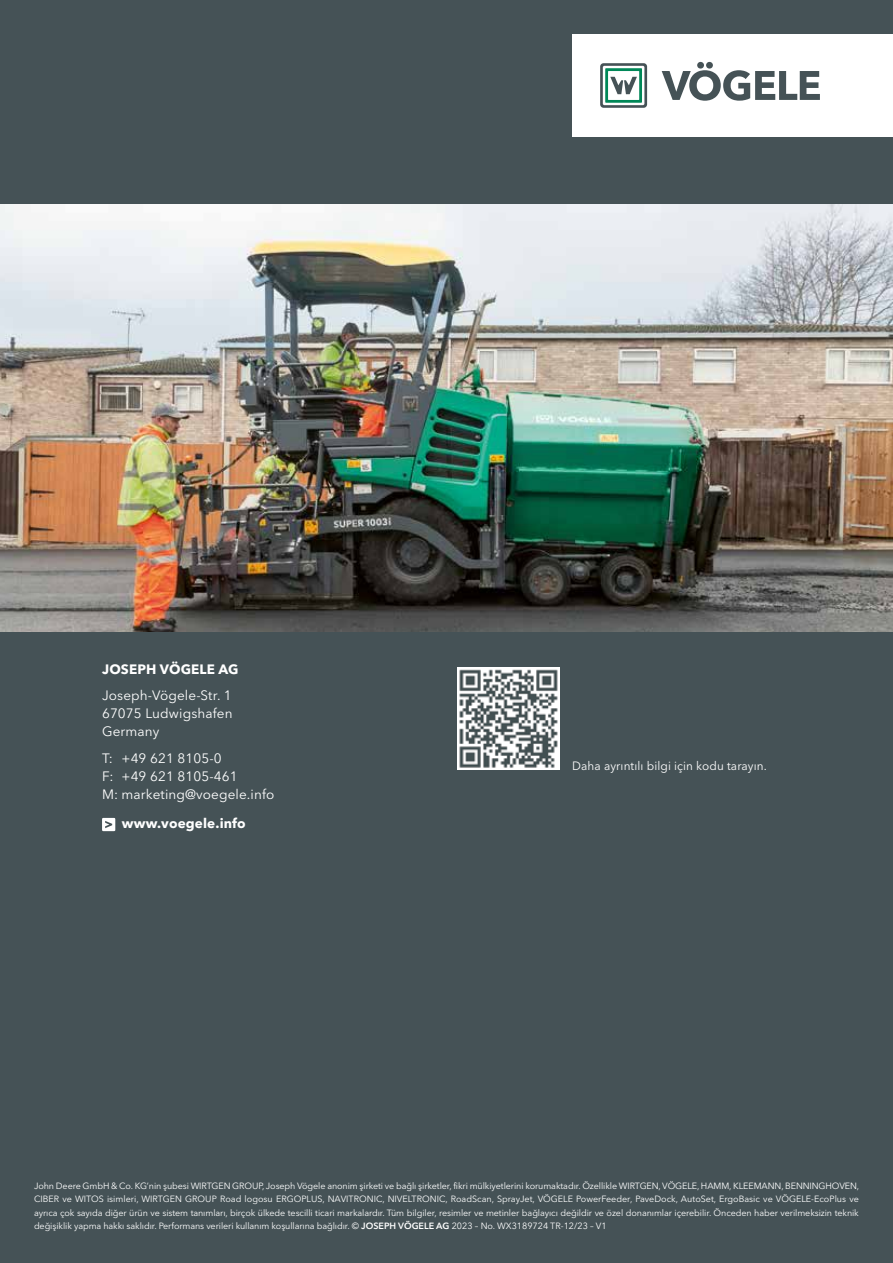
<style>
.page{position:relative;width:893px;height:1263px;background:#455256}
.page>*{position:absolute;margin:0;border:0;box-sizing:border-box;transform-origin:0 0}
.t1{font:13.5px/18px "Avenir Next LT Pro";letter-spacing:.01em;color:#fff;text-align:justify}
.t2{font:700 13.5px "Avenir Next LT Pro";letter-spacing:.01em;color:#fff}
.t3{font:12px "Avenir Next LT Pro";letter-spacing:.01em;color:#fff}
.t4{font:9px/13.5px "Avenir Next LT Pro";letter-spacing:-.01em;color:#fff;text-align:justify}
.s1{font-weight:600}
</style>
<div class="page">
<div style="left:572px;top:34px;width:321px;height:102px;background:#fff"></div>
<svg style="left:662px;top:62px;width:158px;height:39px"></svg>
<svg style="left:600px;top:63px;width:47px;height:45px"></svg>
<img style="left:457px;top:668px;width:102px;height:102px">
<img style="left:0;top:204px;width:893px;height:427px">
<svg style="left:102px;top:818px;width:13px;height:13px"></svg>
<h1 class="t2" style="left:102px;top:661px;width:138px">JOSEPH VÖGELE AG</h1>
<h1 class="t1" style="left:102px;top:686px;width:132px">Joseph-Vögele-Str. 1<br>67075 Ludwigshafen Germany</h1>
<h1 class="t1" style="left:102px;top:749px;width:174px;text-align:left">T: +49 621 8105-0<br>F: +49 621 8105-461<br>M: marketing@voegele.info</h1>
<h1 class="t2" style="left:122px;top:815px;width:125px">www.voegele.info</h1>
<h2 class="t3" style="left:572px;top:758px;width:196px">Daha ayrıntılı bilgi için kodu tarayın.</h2>
<p class="t4" style="left:34px;top:1179px;width:827px">John Deere GmbH &amp; Co. KG’nin şubesi WIRTGEN GROUP, Joseph Vögele anonim şirketi ve bağlı şirketler, fikri mülkiyetlerini korumaktadır. Özellikle WIRTGEN, VÖGELE, HAMM, KLEEMANN, BENNINGHOVEN, CIBER ve WITOS isimleri, WIRTGEN GROUP Road logosu ERGOPLUS, NAVITRONIC, NIVELTRONIC, RoadScan, SprayJet, VÖGELE PowerFeeder, PaveDock, AutoSet, ErgoBasic ve VÖGELE-EcoPlus ve ayrıca çok sayıda diğer ürün ve sistem tanımları, birçok ülkede tescilli ticari markalardır. Tüm bilgiler, resimler ve metinler bağlayıcı değildir ve özel donanımlar içerebilir. Önceden haber verilmeksizin teknik değişiklik yapma hakkı saklıdır. Performans verileri kullanım koşullarına bağlıdır. © <span class="s1">JOSEPH VÖGELE AG</span> 2023 – No. WX3189724 TR-12/23 – V1</p>
</div>
